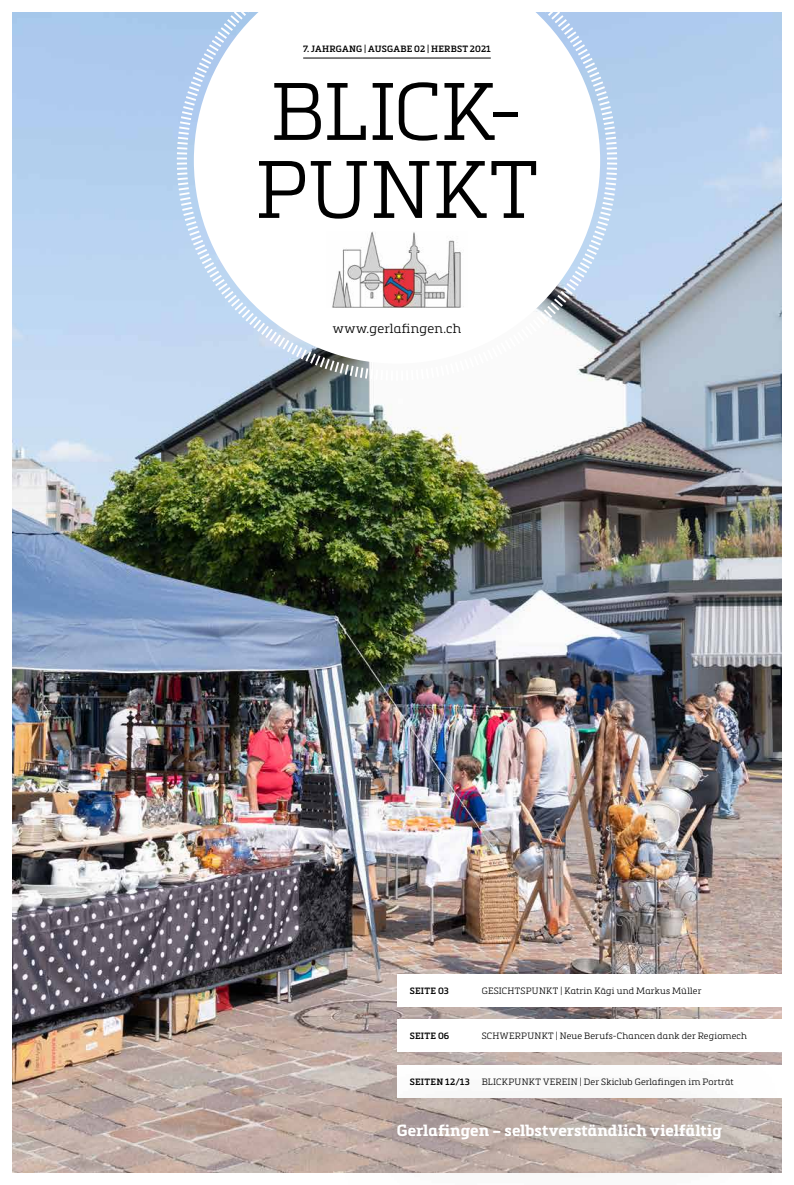
<style>
.page{position:relative;width:794px;height:1185px;background:#fff}
.page>*{position:absolute;margin:0;border:0;box-sizing:border-box;transform-origin:0 0}
.t1{font:300 80px/78px "Metronic Slab Pro";letter-spacing:.01em;color:#000}
.t2{font:700 16px "Metronic Slab Pro";letter-spacing:.005em;color:#fff}
.t3{font:300 13px "Metronic Slab Pro";letter-spacing:.02em;color:#000}
.t4{font:300 9px "Metronic Slab Pro";letter-spacing:.025em;color:#000}
.t5{font:600 9px "Metronic Slab Pro";letter-spacing:.02em;color:#000}
</style>
<div class="page">
<img style="left:13px;top:13px;width:768px;height:1159px">
<svg style="left:175px;top:12px;width:444px;height:371px"></svg>
<img style="left:326px;top:231px;width:141px;height:77px">
<hr style="left:303px;top:58px;width:188px;height:1px;background:#000">
<div style="left:397px;top:975px;width:397px;height:32px;background:#fff"></div>
<div style="left:397px;top:1020px;width:397px;height:32px;background:#fff"></div>
<div style="left:334px;top:1051px;width:451px;height:134px;background:#000;opacity:.9"></div>
<p class="t5" style="left:303px;top:43px;width:189px">7. JAHRGANG | AUSGABE 02 | HERBST 2021</p>
<h1 class="t1" style="left:256px;top:69px;width:284px">BLICK-<br>PUNKT</h1>
<h3 class="t3" style="left:333px;top:319px;width:130px">www.gerlafingen.ch</h3>
<p class="t5" style="left:410px;top:985px;width:41px">SEITE 03</p>
<p class="t4" style="left:482px;top:985px;width:221px">GESICHTSPUNKT | Katrin Kägi und Markus Müller</p>
<p class="t5" style="left:410px;top:1030px;width:41px">SEITE 06</p>
<p class="t4" style="left:482px;top:1030px;width:267px">SCHWERPUNKT | Neue Berufs-Chancen dank der Regiomech</p>
<p class="t5" style="left:410px;top:1076px;width:62px">SEITEN 12/13</p>
<p class="t4" style="left:482px;top:1075px;width:253px">BLICKPUNKT VEREIN | Der Skiclub Gerlafingen im Porträt</p>
<h2 class="t2" style="left:397px;top:1120px;width:326px">Gerlafingen – selbstverständlich vielfältig</h2>
</div>
